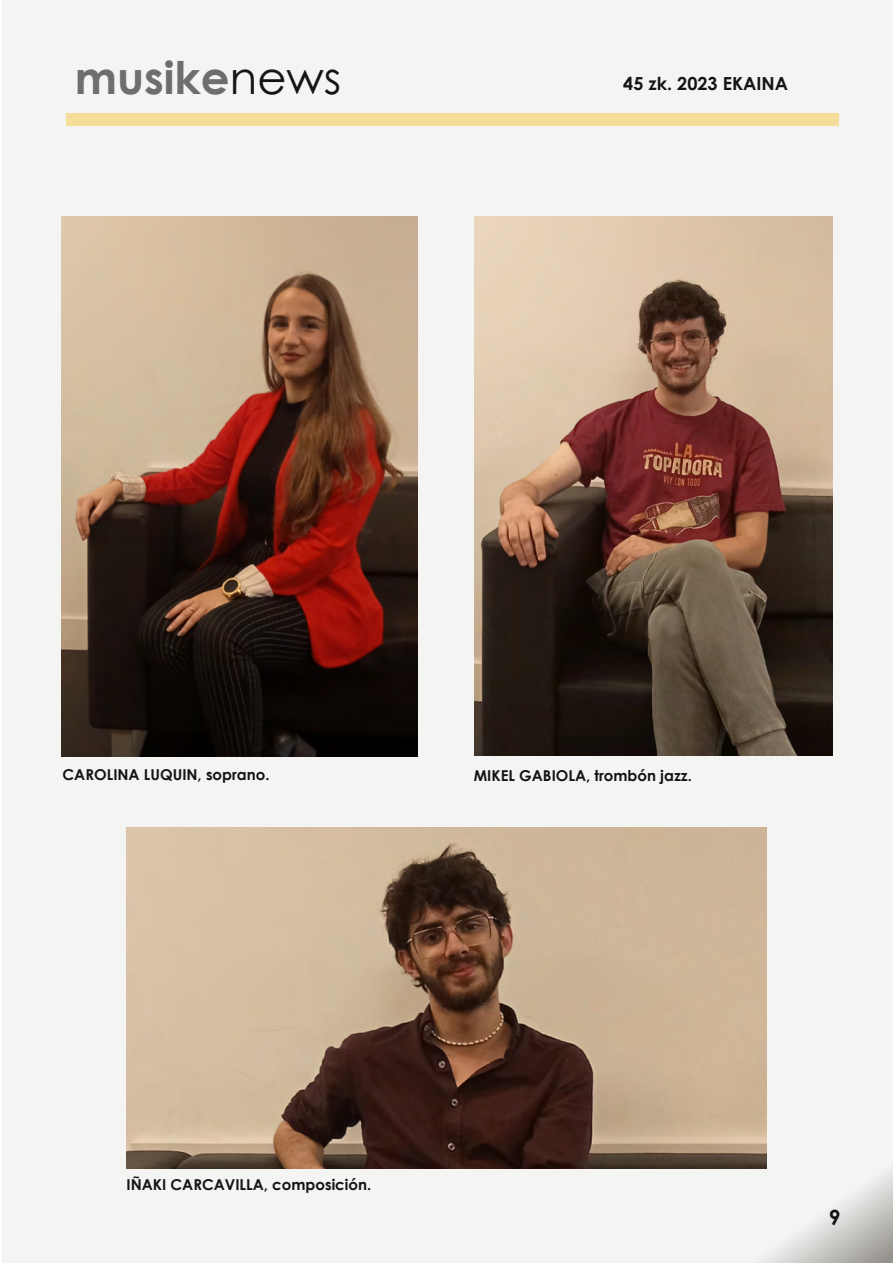
<style>
.page{position:relative;width:893px;height:1263px;background:#fff}
.page>*{position:absolute;margin:0;border:0;box-sizing:border-box;transform-origin:0 0}
.t1{font:700 45px "Century Gothic";color:#6d6e6f}
.t2{font:700 21px "Century Gothic";color:#161413}
.t3{font:700 18px "Century Gothic";color:#161413}
.t4{font:700 15px "Century Gothic";color:#161413}
.s1{font-weight:400;color:#161413}
</style>
<div class="page">
<div style="left:2px;top:1px;width:891px;height:1262px;background:#f4f4f3"></div>
<div style="left:66px;top:113px;width:772px;height:12px;background:#f4de99"></div>
<img style="left:62px;top:217px;width:356px;height:540px">
<img style="left:127px;top:827px;width:639px;height:342px">
<img style="left:474px;top:216px;width:358px;height:540px">
<p class="t1" style="left:75px;top:43px;width:268px">musike<span class="s1">news</span></p>
<p class="t3" style="left:623px;top:70px;width:166px">45 zk. 2023 EKAINA</p>
<p class="t4" style="left:63px;top:763px;width:209px">CAROLINA LUQUIN, soprano.</p>
<p class="t4" style="left:474px;top:764px;width:220px">MIKEL GABIOLA, trombón jazz.</p>
<p class="t4" style="left:126px;top:1173px;width:246px">IÑAKI CARCAVILLA, composición.</p>
<p class="t2" style="left:829px;top:1201px;width:13px">9</p>
</div>
